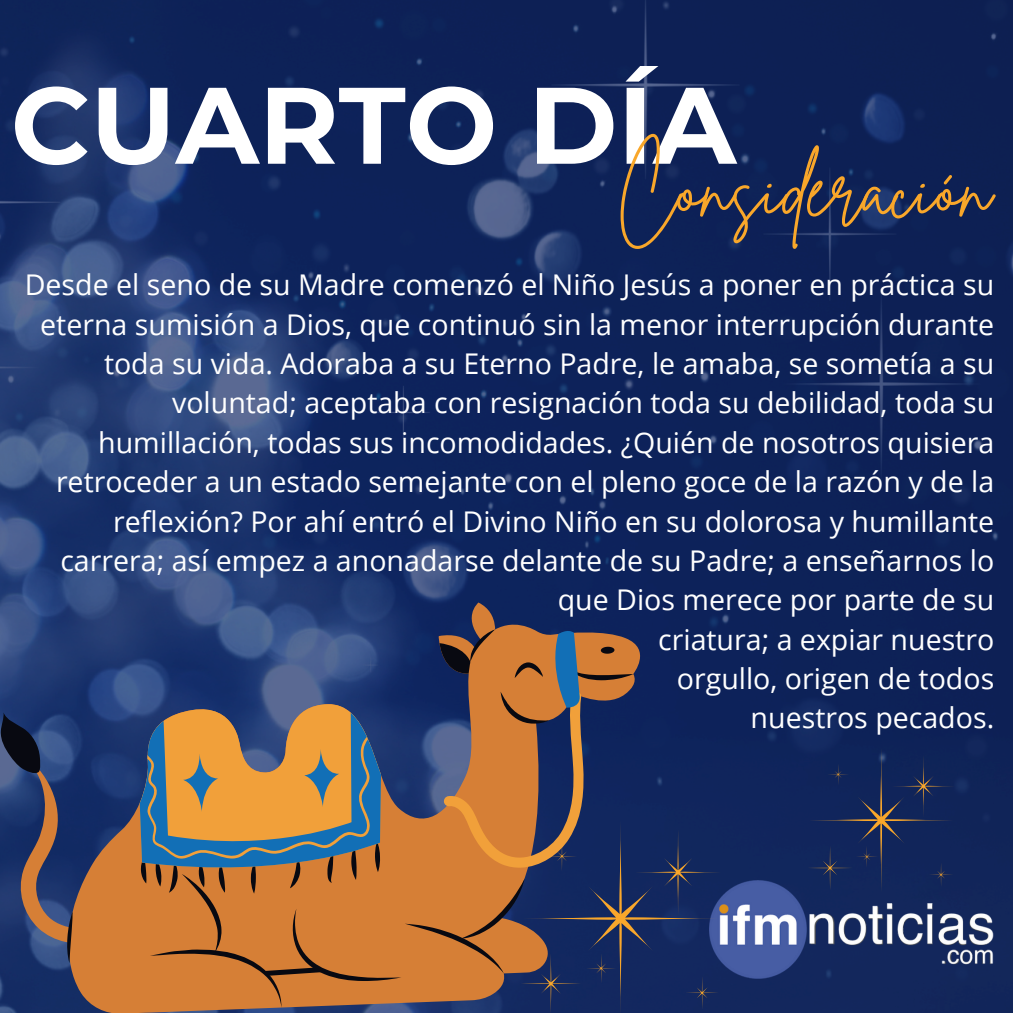
<style>
.page{position:relative;width:1013px;height:1013px;background:#fff}
.page>*{position:absolute;margin:0;border:0;box-sizing:border-box;transform-origin:0 0}
.t1{font:700 108.5px "Montserrat";color:#fff}
.t2{font:79.62px "Brittany Signature";color:#f9a72a}
.t3{font:28.5px/39.4px "Open Sans";color:#fff;text-align:right}
</style>
<div class="page">
<img style="left:0;top:0;width:1012px;height:1012px">
<img style="left:721px;top:880px;width:273px;height:98px">
<svg style="left:68px;top:616px;width:72px;height:396px;background:#69565b"></svg>
<svg style="left:140px;top:602px;width:581px;height:410px;background:#6c5856"></svg>
<svg style="left:0;top:712px;width:97px;height:251px;background:#414460"></svg>
<div style="left:807px;top:748px;width:147px;height:144px;background:#11255a"></div>
<p class="t1" style="left:11px;top:59px;width:727px">CUARTO DÍA</p>
<p class="t2" style="left:616px;top:137px;width:376px">Consideración</p>
<p class="t3" style="left:25px;top:264px;width:970px">Desde el seno de su Madre comenzó el Niño Jesús a poner en práctica su eterna sumisión a Dios, que continuó sin la menor interrupción durante toda su vida. Adoraba a su Eterno Padre, le amaba, se sometía a su voluntad; aceptaba con resignación toda su debilidad, toda su humillación, todas sus incomodidades. ¿Quién de nosotros quisiera retroceder a un estado semejante con el pleno goce de la razón y de la reflexión? Por ahí entró el Divino Niño en su dolorosa y humillante carrera; así empez a anonadarse delante de su Padre; a enseñarnos lo que Dios merece por parte de su</p>
<h1 class="t3" style="left:658px;top:619px;width:337px">criatura; a expiar nuestro</h1>
<h2 class="t3" style="left:676px;top:658px;width:319px">orgullo, origen de todos</h2>
<p class="t3" style="left:750px;top:697px;width:245px">nuestros pecados.</p>
</div>
